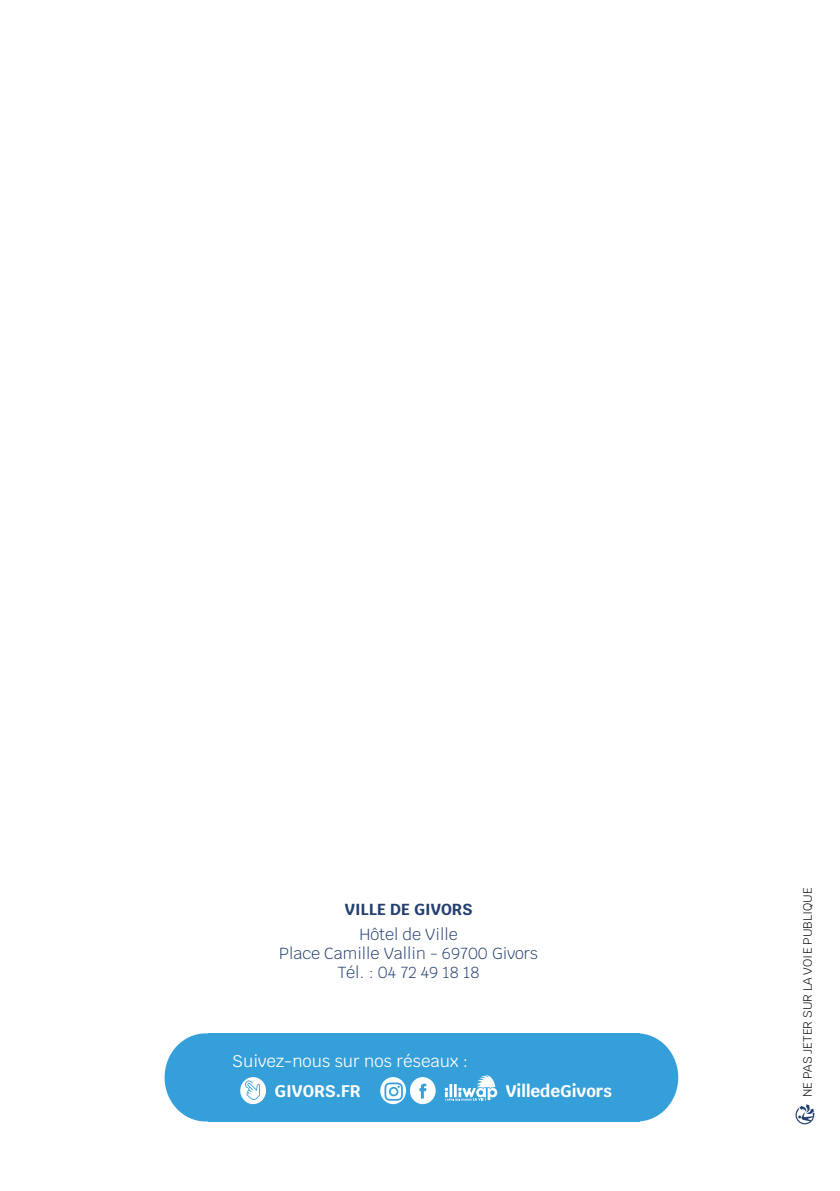
<style>
.page{position:relative;width:840px;height:1191px;background:#fff}
.page>*{position:absolute;margin:0;border:0;box-sizing:border-box;transform-origin:0 0}
.t1{font:16.8px "Krub";color:#fff}
.t2{font:700 16.8px "Krub";color:#fff}
.t3{font:300 16px/19.2px "Krub";color:#233e71;text-align:center}
.t4{font:700 16px "Krub";color:#233e71}
.t5{font:300 12px "Krub";color:#000}
</style>
<div class="page">
<div style="left:208px;top:1033px;width:431px;height:88px;background:#359fd9"></div>
<div style="left:595px;top:1033px;width:82px;height:88px;background:#359fd9;border-radius:50%"></div>
<div style="left:164px;top:1033px;width:83px;height:88px;background:#359fd9;border-radius:50%"></div>
<svg style="left:795px;top:1104px;width:19px;height:20px"></svg>
<div style="left:409px;top:1077px;width:26px;height:27px;background:#fff;border-radius:50%"></div>
<svg style="left:419px;top:1083px;width:7px;height:15px"></svg>
<svg style="left:380px;top:1077px;width:26px;height:27px"></svg>
<div style="left:240px;top:1077px;width:26px;height:27px;background:#fff;border-radius:50%"></div>
<svg style="left:245px;top:1080px;width:15px;height:19px"></svg>
<svg style="left:384px;top:1082px;width:18px;height:18px"></svg>
<svg style="left:444px;top:1075px;width:53px;height:25px"></svg>
<p class="t4" style="left:344px;top:900px;width:129px">VILLE DE GIVORS</p>
<p class="t3" style="left:279px;top:924px;width:260px">Hôtel de Ville<br>Place Camille Vallin - 69700 Givors<br>Tél. : 04 72 49 18 18</p>
<p class="t1" style="left:232px;top:1047px;width:237px">Suivez-nous sur nos réseaux :</p>
<p class="t2" style="left:274px;top:1081px;width:88px">GIVORS.FR</p>
<p class="t2" style="left:505px;top:1081px;width:107px">VilledeGivors</p>
<p class="t5" style="left:797px;top:1097px;width:211px;rotate:-90deg">NE PAS JETER SUR LA VOIE PUBLIQUE</p>
</div>
